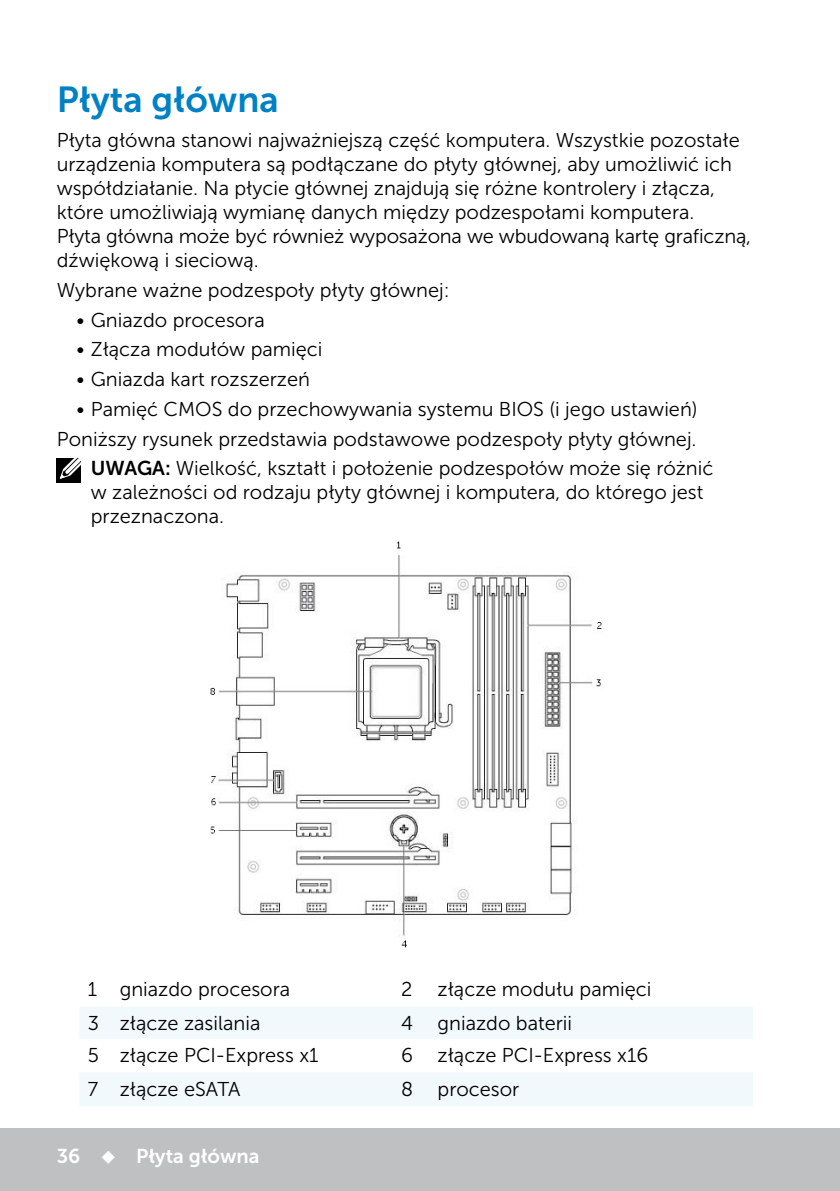
<style>
.page{position:relative;width:840px;height:1191px;background:#fff}
.page>*{position:absolute;margin:0;border:0;box-sizing:border-box;transform-origin:0 0}
.t1{font:36px "Museo Sans For Dell 700";color:#0081c6}
.t2{font:20px/24px "Museo Sans For Dell 300";color:#000}
.t3{font:20px "Museo Sans For Dell 700";color:#fff}
.s1{font-family:"Museo Sans For Dell 700"}
</style>
<div class="page">
<div style="left:0;top:1128px;width:839px;height:63px;background:#bec0c2"></div>
<img style="left:210px;top:541px;width:392px;height:407px">
<svg style="left:80px;top:1007px;width:672px;height:99px;fill:#f2f9fc"></svg>
<div style="left:56px;top:458px;width:25px;height:24px;background:#000"></div>
<svg style="left:59px;top:458px;width:22px;height:21px"></svg>
<h1 class="t1" style="left:57px;top:80px;width:223px">Płyta główna</h1>
<p class="t2" style="left:57px;top:129px;width:695px">Płyta główna stanowi najważniejszą część komputera. Wszystkie pozostałe urządzenia komputera są podłączane do płyty głównej, aby umożliwić ich współdziałanie. Na płycie głównej znajdują się różne kontrolery i złącza, które umożliwiają wymianę danych między podzespołami komputera.<br>Płyta główna może być również wyposażona we wbudowaną kartę graficzną, dźwiękową i sieciową.</p>
<p class="t2" style="left:57px;top:278px;width:394px">Wybrane ważne podzespoły płyty głównej:</p>
<p class="t2" style="left:77px;top:308px;width:190px">• Gniazdo procesora</p>
<p class="t2" style="left:77px;top:338px;width:247px">• Złącza modułów pamięci</p>
<p class="t2" style="left:77px;top:367px;width:235px">• Gniazda kart rozszerzeń</p>
<p class="t2" style="left:77px;top:397px;width:622px">• Pamięć CMOS do przechowywania systemu BIOS (i jego ustawień)</p>
<p class="t2" style="left:57px;top:427px;width:641px">Poniższy rysunek przedstawia podstawowe podzespoły płyty głównej.</p>
<p class="t2" style="left:91px;top:456px;width:623px"><span class="s1">UWAGA:</span> Wielkość, kształt i położenie podzespołów może się różnić</p>
<p class="t2" style="left:91px;top:480px;width:613px">w zależności od rodzaju płyty głównej i komputera, do którego jest przeznaczona.</p>
<p class="t2" style="left:88px;top:977px;width:204px">1 gniazdo procesora</p>
<p class="t2" style="left:401px;top:977px;width:13px">2</p>
<p class="t2" style="left:437px;top:977px;width:215px">złącze modułu pamięci</p>
<p class="t2" style="left:88px;top:1011px;width:174px">3 złącze zasilania</p>
<p class="t2" style="left:401px;top:1011px;width:172px">4 gniazdo baterii</p>
<p class="t2" style="left:88px;top:1043px;width:232px">5 złącze PCI-Express x1</p>
<p class="t2" style="left:401px;top:1043px;width:248px">6 złącze PCI-Express x16</p>
<p class="t2" style="left:88px;top:1077px;width:154px">7 złącze eSATA</p>
<p class="t2" style="left:401px;top:1077px;width:119px">8 procesor</p>
<p class="t3" style="left:57px;top:1144px;width:204px">36 ◆ Płyta główna</p>
</div>
